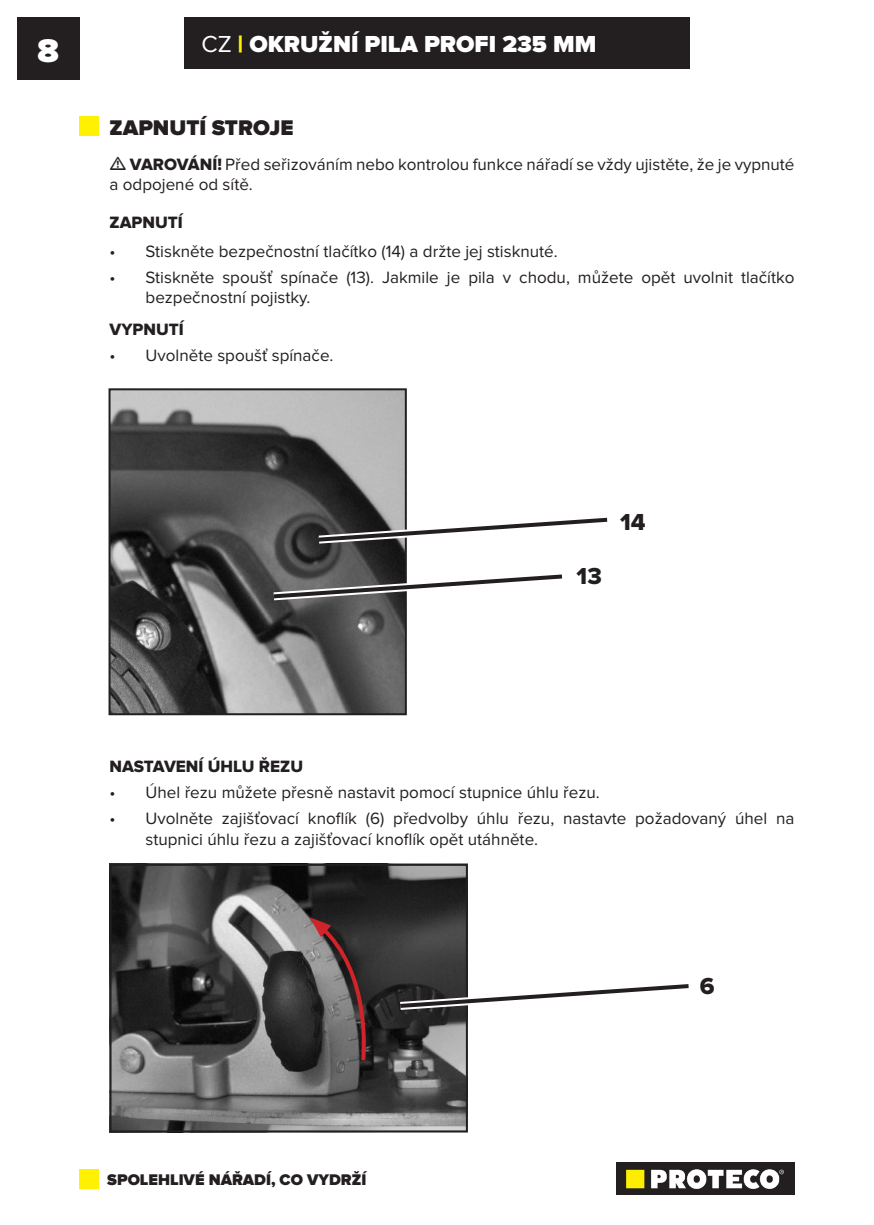
<style>
.page{position:relative;width:874px;height:1225px;background:#fff}
.page>*{position:absolute;margin:0;border:0;box-sizing:border-box;transform-origin:0 0}
.t1{font:900 34px "Proxima Nova";color:#fff}
.t2{font:900 24px "Proxima Nova";color:#fff}
.t3{font:24px "Proxima Nova Extrabld";color:#231f20}
.t4{font:900 22px "Proxima Nova";color:#231f20}
.t5{font:17px/20.4px "Proxima Nova";color:#231f20}
.t6{font:17px "Proxima Nova Extrabld";color:#231f20}
.t7{font:900 16px "Proxima Nova";color:#231f20}
.s1{font-weight:400}
.s2{color:#fff101}
.s3{font-family:"Proxima Nova Extrabld"}
</style>
<div class="page">
<div style="left:17px;top:17px;width:62px;height:62px;background:#231f20"></div>
<img style="left:616px;top:1162px;width:178px;height:33px">
<div style="left:79px;top:1169px;width:20px;height:19px;background:#fff101"></div>
<div style="left:184px;top:17px;width:505px;height:51px;background:#231f20"></div>
<div style="left:79px;top:116px;width:20px;height:20px;background:#fff101"></div>
<svg style="left:111px;top:391px;width:292px;height:321px;background:#656565"></svg>
<div style="left:108px;top:388px;width:298px;height:327px;border:2px solid #231f20"></div>
<svg style="left:310px;top:511px;width:298px;height:37px"></svg>
<svg style="left:265px;top:568px;width:298px;height:37px"></svg>
<svg style="left:110px;top:864px;width:357px;height:268px;background:#535353"></svg>
<svg style="left:310px;top:917px;width:62px;height:147px;background:#5a4c4d"></svg>
<svg style="left:391px;top:977px;width:298px;height:37px"></svg>
<h1 class="t1" style="left:37px;top:31px;width:23px">8</h1>
<h2 class="t2" style="left:201px;top:30px;width:396px"><span class="s1">CZ</span> <span class="s2">|</span> OKRUŽNÍ PILA PROFI 235 MM</h2>
<p class="t4" style="left:109px;top:115px;width:185px">ZAPNUTÍ STROJE</p>
<p class="t5" style="left:109px;top:155px;width:686px;text-indent:20px"><span class="s3">VAROVÁNÍ!</span> Před seřizováním nebo kontrolou funkce nářadí se vždy ujistěte, že je vypnuté a odpojené od sítě.</p>
<p class="t6" style="left:109px;top:212px;width:75px">ZAPNUTÍ</p>
<p class="t5" style="left:109px;top:242px;width:449px">• Stiskněte bezpečnostní tlačítko (14) a držte jej stisknuté.</p>
<p class="t5" style="left:145px;top:268px;width:650px;text-indent:-36px">• Stiskněte spoušť spínače (13). Jakmile je pila v chodu, můžete opět uvolnit tlačítko bezpečnostní pojistky.</p>
<p class="t6" style="left:109px;top:319px;width:76px">VYPNUTÍ</p>
<p class="t5" style="left:109px;top:346px;width:225px">• Uvolněte spoušť spínače.</p>
<p class="t3" style="left:576px;top:562px;width:27px">13</p>
<p class="t3" style="left:620px;top:508px;width:27px">14</p>
<p class="t6" style="left:109px;top:756px;width:195px">NASTAVENÍ ÚHLU ŘEZU</p>
<p class="t5" style="left:109px;top:783px;width:491px">• Úhel řezu můžete přesně nastavit pomocí stupnice úhlu řezu.</p>
<p class="t5" style="left:145px;top:809px;width:650px;text-indent:-36px">• Uvolněte zajišťovací knoflík (6) předvolby úhlu řezu, nastavte požadovaný úhel na stupnici úhlu řezu a zajišťovací knoflík opět utáhněte.</p>
<p class="t3" style="left:699px;top:971px;width:16px">6</p>
<p class="t7" style="left:107px;top:1170px;width:260px">SPOLEHLIVÉ NÁŘADÍ, CO VYDRŽÍ</p>
</div>
